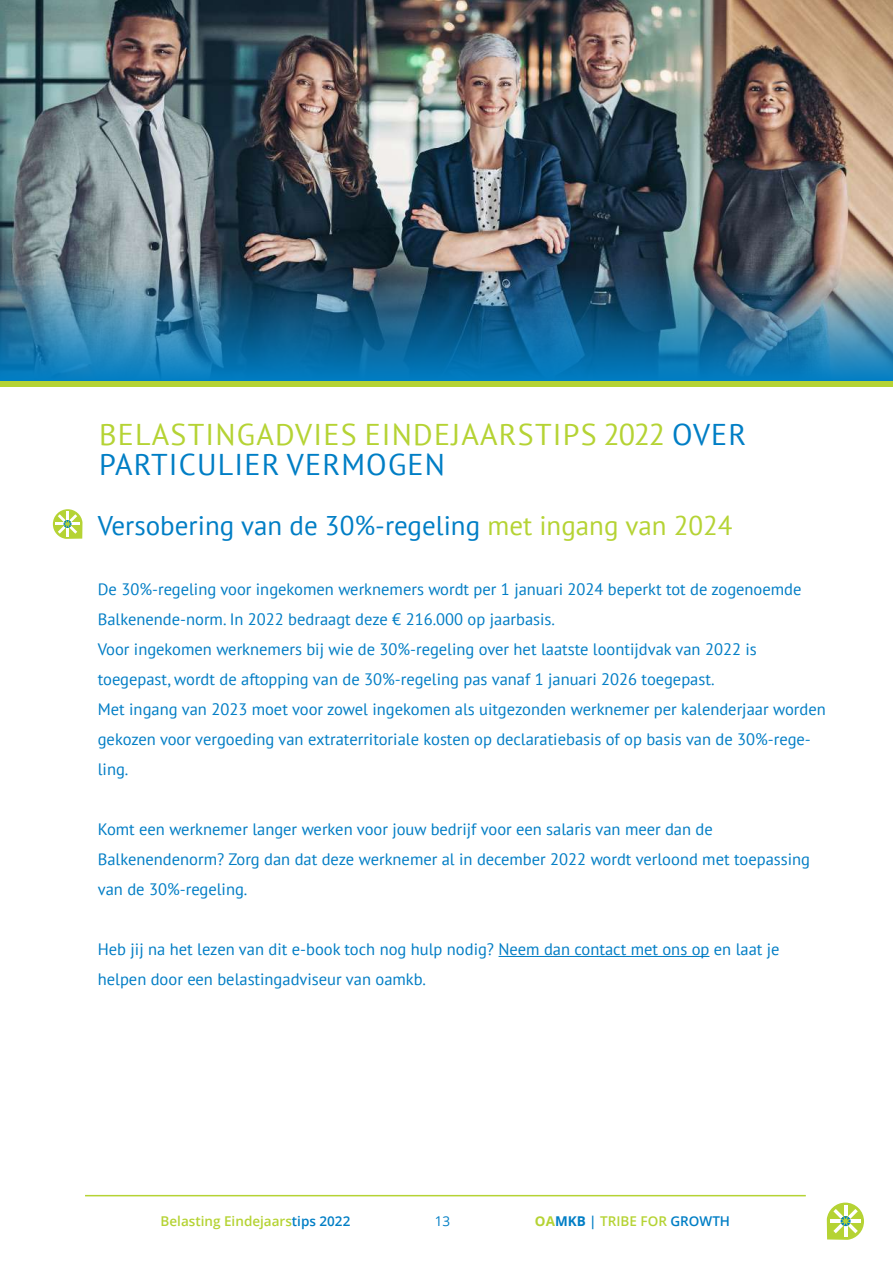
<style>
.page{position:relative;width:893px;height:1263px;background:#fff}
.page>*{position:absolute;margin:0;border:0;box-sizing:border-box;transform-origin:0 0}
.t1{font:30px/30px "PT Sans";letter-spacing:.04em;color:#b5d334}
.t2{font:27px "PT Sans";color:#007ec5}
.t3{font:16.5px/30px "PT Sans";color:#007dc5}
.t4{font:600 13.5px "Open Sans";color:#b5d334}
.t5{font:13.5px "Open Sans";color:#007ec5}
.s1{color:#007ec5}
.s2{color:#b5d334}
.s3{font-weight:700}
.s4{font-weight:700;color:#007ec5}
</style>
<div class="page">
<svg style="left:827px;top:1202px;width:37px;height:38px"></svg>
<hr style="left:85px;top:1195px;width:721px;height:1px;background:#b5d334">
<hr style="left:499px;top:956px;width:210px;height:1px;background:#007dc5">
<img style="left:0;top:0;width:893px;height:267px">
<div style="left:0;top:381px;width:893px;height:6px;background:#b5d334"></div>
<img style="left:0;top:267px;width:893px;height:114px">
<svg style="left:0;top:263px;width:46px;height:23px"></svg>
<svg style="left:53px;top:509px;width:29px;height:30px"></svg>
<h1 class="t1" style="left:99px;top:419px;width:649px">BELASTINGADVIES EINDEJAARSTIPS 2022 <span class="s1">OVER<br>PARTICULIER VERMOGEN</span></h1>
<h2 class="t2" style="left:98px;top:508px;width:636px">Versobering van de 30%-regeling <span class="s2">met ingang van 2024</span></h2>
<p class="t3" style="left:98px;top:574px;width:729px">De 30%-regeling voor ingekomen werknemers wordt per 1 januari 2024 beperkt tot de zogenoemde Balkenende-norm. In 2022 bedraagt deze € 216.000 op jaarbasis.<br>Voor ingekomen werknemers bij wie de 30%-regeling over het laatste loontijdvak van 2022 is toegepast, wordt de aftopping van de 30%-regeling pas vanaf 1 januari 2026 toegepast.<br>Met ingang van 2023 moet voor zowel ingekomen als uitgezonden werknemer per kalenderjaar worden gekozen voor vergoeding van extraterritoriale kosten op declaratiebasis of op basis van de 30%-rege&shy;ling.</p>
<p class="t3" style="left:98px;top:814px;width:714px">Komt een werknemer langer werken voor jouw bedrijf voor een salaris van meer dan de<br>Balkenendenorm? Zorg dan dat deze werknemer al in december 2022 wordt verloond met toepassing van de 30%-regeling.</p>
<p class="t3" style="left:98px;top:934px;width:683px">Heb jij na het lezen van dit e-book toch nog hulp nodig? Neem dan contact met ons op en laat je helpen door een belastingadviseur van oamkb.</p>
<p class="t4" style="left:161px;top:1211px;width:191px">Belasting Eindejaars<span class="s1">tips 2022</span></p>
<p class="t5" style="left:435px;top:1212px;width:17px">13</p>
<p class="t4" style="left:535px;top:1211px;width:197px"><span class="s3">OA</span><span class="s4">MKB</span> <span class="s1">|</span> TRIBE FOR <span class="s1">GROWTH</span></p>
</div>
